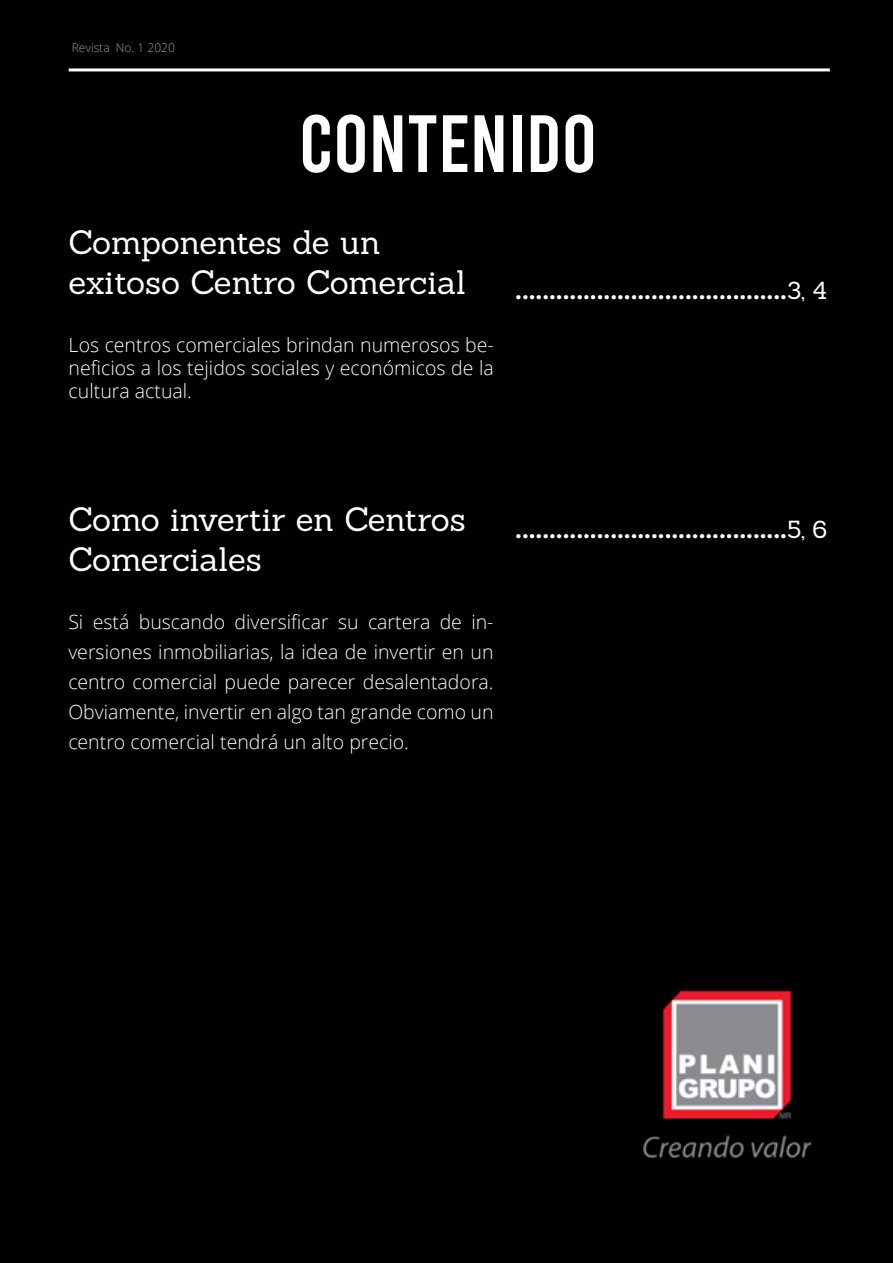
<style>
.page{position:relative;width:893px;height:1263px;background:#000}
.page>*{position:absolute;margin:0;border:0;box-sizing:border-box;transform-origin:0 0}
.t1{font:81px "Bebas";color:#fff}
.t2{font:45px "Sanchez";color:#fff}
.t3{font:33px/39.6px "Sanchez";letter-spacing:-.005em;color:#fff}
.t4{font:300 19.5px/30px "Open Sans";color:#fff;text-align:justify}
.t5{font:300 12px "Open Sans";color:#9f9d9d}
.s1{font-size:24px}
</style>
<div class="page">
<hr style="left:69px;top:68px;width:761px;height:3px;background:#fff">
<img style="left:643px;top:990px;width:169px;height:169px">
<p class="t5" style="left:72px;top:39px;width:105px">Revista No. 1 2020</p>
<h1 class="t1" style="left:299px;top:103px;width:300px">CONTENIDO</h1>
<h3 class="t3" style="left:69px;top:222px;width:399px">Componentes de un exitoso Centro Comercial</h3>
<p class="t4" style="left:69px;top:332px;width:427px;line-height:23.4px">Los centros comerciales brindan numerosos be&shy;neficios a los tejidos sociales y económicos de la cultura actual.</p>
<h2 class="t2" style="left:515px;top:254px;width:313px">........................................<span class="s1">3, 4</span></h2>
<h3 class="t3" style="left:69px;top:499px;width:399px">Como invertir en Centros<br>Comerciales</h3>
<p class="t4" style="left:68px;top:607px;width:427px">Si está buscando diversificar su cartera de in&shy;versiones inmobiliarias, la idea de invertir en un centro comercial puede parecer desalentadora.<br>Obviamente, invertir en algo tan grande como un centro comercial tendrá un alto precio.</p>
<h2 class="t2" style="left:515px;top:493px;width:313px">........................................<span class="s1">5, 6</span></h2>
</div>
